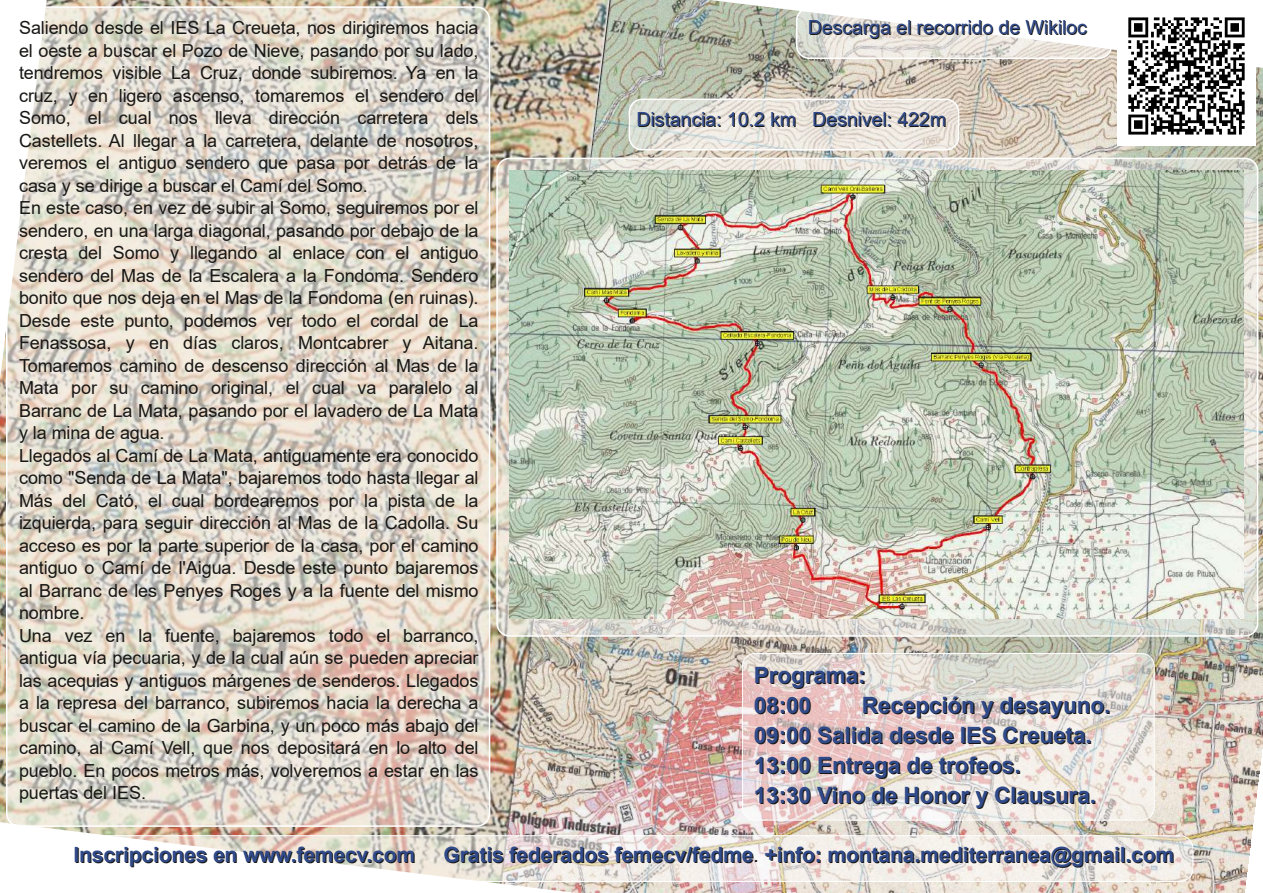
<style>
.page{position:relative;width:1263px;height:893px;background:#fff}
.page>*{position:absolute;margin:0;border:0;box-sizing:border-box;transform-origin:0 0}
.t1{font:700 22.5px/30px "Arial";letter-spacing:-.005em;color:#181715}
.t2{font:700 21px "Arial";letter-spacing:-.005em;color:#181715}
.t3{font:19.5px "Arial";color:#181715}
.t4{font:18px/22.5px "Arial";letter-spacing:-.005em;color:#181715}
.s1{color:#304a8a}
.s2{font-weight:400}
</style>
<div class="page">
<img style="left:0;top:0;width:1263px;height:893px">
<div style="left:66px;top:836px;width:1127px;height:45px;background:#fff;border-radius:13px;opacity:.48"></div>
<div style="left:66px;top:836px;width:1127px;height:45px;border:1px solid #fff;border-radius:13px"></div>
<div style="left:497px;top:158px;width:760px;height:478px;background:#fff;border-radius:13px;opacity:.5"></div>
<img style="left:509px;top:171px;width:734px;height:448px">
<img style="left:1117px;top:7px;width:138px;height:138px">
<div style="left:797px;top:8px;width:314px;height:50px;background:#fff;border-radius:13px;opacity:.5"></div>
<div style="left:796px;top:7px;width:316px;height:52px;border:2px solid #fff;border-radius:13px"></div>
<div style="left:742px;top:653px;width:412px;height:167px;background:#fff;border-radius:13px;opacity:.48"></div>
<div style="left:742px;top:653px;width:412px;height:167px;border:1px solid #fff;border-radius:13px"></div>
<div style="left:7px;top:7px;width:482px;height:819px;background:#fff;border-radius:13px;opacity:.5"></div>
<div style="left:629px;top:99px;width:330px;height:51px;background:#fff;border-radius:13px;opacity:.5"></div>
<div style="left:629px;top:99px;width:330px;height:52px;border:2px solid #fff;border-radius:13px"></div>
<p class="t4" style="left:19px;top:17px;width:461px">Saliendo desde el IES La Creueta, nos dirigiremos hacia el oeste a buscar el Pozo de Nieve, pasando por su lado, tendremos visible La Cruz, donde subiremos. Ya en la cruz, y en ligero ascenso, tomaremos el sendero del Somo, el cual nos lleva dirección carretera dels Castellets. Al llegar a la carretera, delante de nosotros, veremos el antiguo sendero que pasa por detrás de la casa y se dirige a buscar el Camí del Somo.<br>En este caso, en vez de subir al Somo, seguiremos por el sendero, en una larga diagonal, pasando por debajo de la cresta del Somo y llegando al enlace con el antiguo sendero del Mas de la Escalera a la Fondoma. Sendero bonito que nos deja en el Mas de la Fondoma (en ruinas).<br>Desde este punto, podemos ver todo el cordal de La Fenassosa, y en días claros, Montcabrer y Aitana.<br>Tomaremos camino de descenso dirección al Mas de la Mata por su camino original, el cual va paralelo al Barranc de La Mata, pasando por el lavadero de La Mata y la mina de agua.<br>Llegados al Camí de La Mata, antiguamente era conocido como "Senda de La Mata", bajaremos todo hasta llegar al Más del Cató, el cual bordearemos por la pista de la izquierda, para seguir dirección al Mas de la Cadolla. Su acceso es por la parte superior de la casa, por el camino antiguo o Camí de l'Aigua. Desde este punto bajaremos al Barranc de les Penyes Roges y a la fuente del mismo nombre.<br>Una vez en la fuente, bajaremos todo el barranco, antigua vía pecuaria, y de la cual aún se pueden apreciar las acequias y antiguos márgenes de senderos. Llegados a la represa del barranco, subiremos hacia la derecha a buscar el camino de la Garbina, y un poco más abajo del camino, al Camí Vell, que nos depositará en lo alto del pueblo. En pocos metros más, volveremos a estar en las puertas del IES.</p>
<p class="t3" style="left:809px;top:17px;width:280px">Descarga e<span class="s1">l</span> recorr<span class="s1">i</span>do de W<span class="s1">i</span>k<span class="s1">il</span>oc</p>
<p class="t3" style="left:637px;top:109px;width:311px">D<span class="s1">i</span>stanc<span class="s1">i</span>a: 10.2 km Desn<span class="s1">i</span>ve<span class="s1">l</span>: 422m</p>
<p class="t1" style="left:755px;top:661px;width:114px">Programa:<br>08:00</p>
<p class="t1" style="left:755px;top:691px;width:358px;text-indent:108px">Recepción y desayuno.<br>09:00 Salida desde IES Creueta.<br>13:00 Entrega de trofeos.<br>13:30 Vino de Honor y Clausura.</p>
<p class="t2" style="left:74px;top:844px;width:343px">Inscripciones en www.femecv.com</p>
<p class="t2" style="left:445px;top:844px;width:732px">Gratis federados femecv/fedme<span class="s2">.</span> +info: montana.mediterranea@gmail.com</p>
</div>
